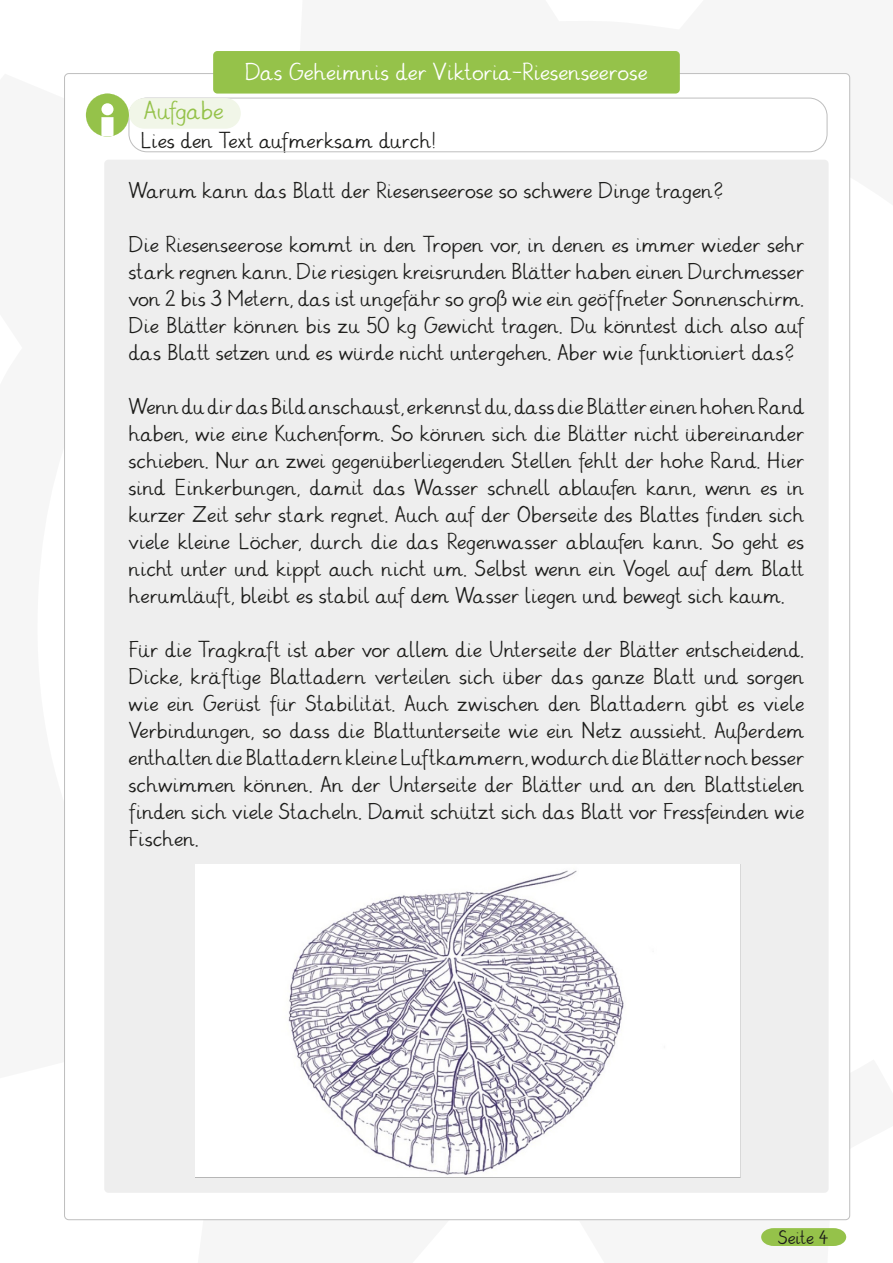
<style>
.page{position:relative;width:893px;height:1263px;background:#fff}
.page>*{position:absolute;margin:0;border:0;box-sizing:border-box;transform-origin:0 0}
.t1{font:24px "Grundschrift";color:#95c24a}
.t2{font:22.5px "Grundschrift";color:#fff}
.t3{font:21px/27px "Grundschrift";color:#1d1d1b;text-align:justify}
.t4{font:18px "Grundschrift";letter-spacing:-.005em;color:#1d1d1b}
</style>
<div class="page">
<div style="left:129px;top:98px;width:698px;height:54px;border:1px solid #bebebe;border-radius:18px"></div>
<div style="left:129px;top:98px;width:112px;height:31px;background:#f1f6e8;border-radius:15px"></div>
<svg style="left:86px;top:94px;width:43px;height:43px"></svg>
<svg style="left:761px;top:1228px;width:85px;height:18px;background:#9cc556"></svg>
<div style="left:104px;top:160px;width:725px;height:1033px;background:#eee;border-radius:4px"></div>
<img style="left:196px;top:864px;width:545px;height:314px">
<div style="left:213px;top:51px;width:467px;height:43px;background:#95c24a;border-radius:4px"></div>
<p class="t1" style="left:144px;top:98px;width:81px">Aufgabe</p>
<p class="t2" style="left:245px;top:60px;width:404px">Das Geheimnis der Viktoria-Riesenseerose</p>
<p class="t3" style="left:140px;top:128px;width:297px">Lies den Text aufmerksam durch!</p>
<p class="t3" style="left:129px;top:179px;width:597px">Warum kann das Blatt der Riesenseerose so schwere Dinge tragen?</p>
<p class="t3" style="left:129px;top:233px;width:677px">Die Riesenseerose kommt in den Tropen vor, in denen es immer wieder sehr stark regnen kann. Die riesigen kreisrunden Blätter haben einen Durchmesser von 2 bis 3 Metern, das ist ungefähr so groß wie ein geöffneter Sonnenschirm.<br>Die Blätter können bis zu 50 kg Gewicht tragen. Du könntest dich also auf das Blatt setzen und es würde nicht untergehen. Aber wie funktioniert das?</p>
<p class="t3" style="left:129px;top:395px;width:677px">Wenn du dir das Bild anschaust, erkennst du, dass die Blätter einen hohen Rand haben, wie eine Kuchenform. So können sich die Blätter nicht übereinander schieben. Nur an zwei gegenüberliegenden Stellen fehlt der hohe Rand. Hier sind Einkerbungen, damit das Wasser schnell ablaufen kann, wenn es in kurzer Zeit sehr stark regnet. Auch auf der Oberseite des Blattes finden sich viele kleine Löcher, durch die das Regenwasser ablaufen kann. So geht es nicht unter und kippt auch nicht um. Selbst wenn ein Vogel auf dem Blatt herumläuft, bleibt es stabil auf dem Wasser liegen und bewegt sich kaum.</p>
<p class="t3" style="left:129px;top:638px;width:677px">Für die Tragkraft ist aber vor allem die Unterseite der Blätter entscheidend.<br>Dicke, kräftige Blattadern verteilen sich über das ganze Blatt und sorgen wie ein Gerüst für Stabilität. Auch zwischen den Blattadern gibt es viele Verbindungen, so dass die Blattunterseite wie ein Netz aussieht. Außerdem enthalten die Blattadern kleine Luftkammern, wodurch die Blätter noch besser schwimmen können. An der Unterseite der Blätter und an den Blattstielen finden sich viele Stacheln. Damit schützt sich das Blatt vor Fressfeinden wie Fischen.</p>
<p class="t4" style="left:778px;top:1228px;width:52px">Seite 4</p>
</div>
